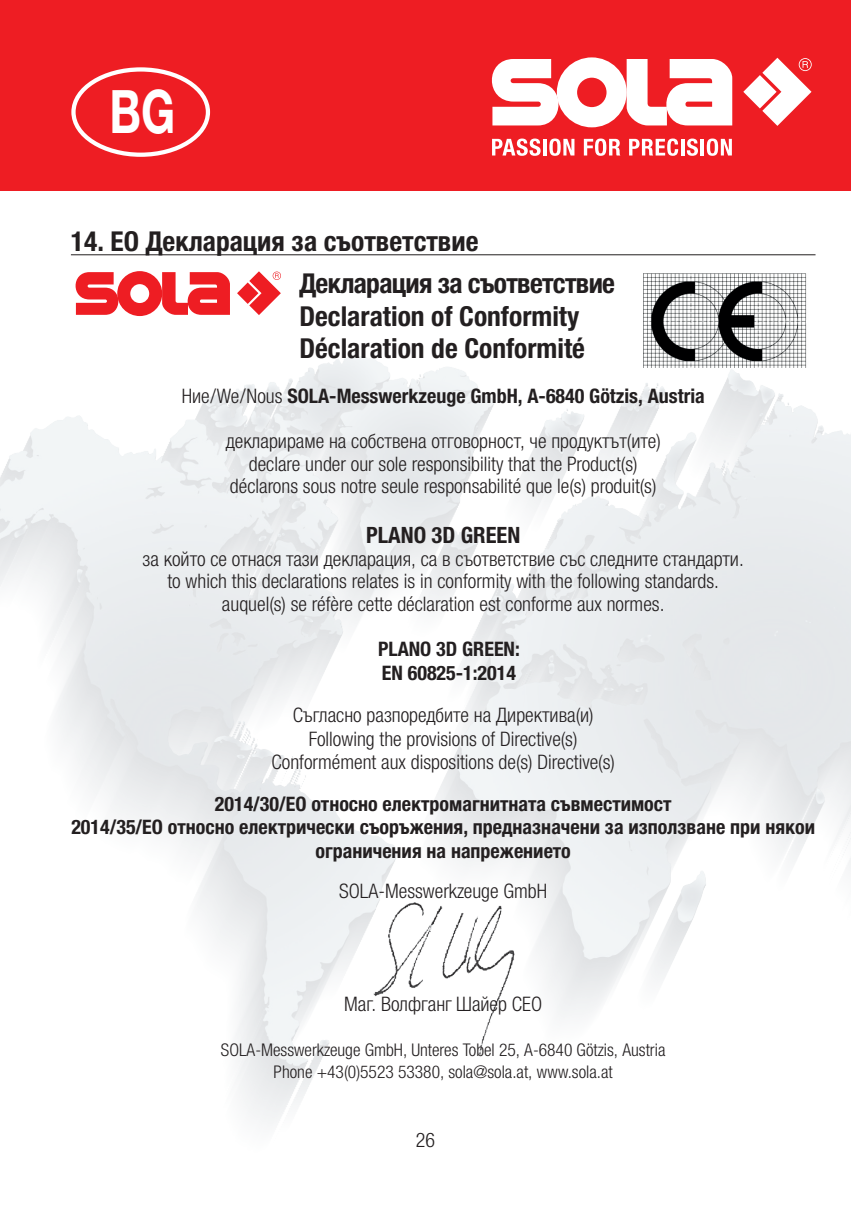
<style>
.page{position:relative;width:851px;height:1205px;background:#fff}
.page>*{position:absolute;margin:0;border:0;box-sizing:border-box;transform-origin:0 0}
.t1{font:700 60px "Helvetica Neue LTW1 G";color:#fff;scale:.75 1}
.t2{font:700 condensed 27.5px/42.2px "Helvetica Neue LTW1 G";color:#231f20}
.t3{font:700 condensed 22.5px "Helvetica Neue LTW1 G";color:#231f20}
.t4{font:300 condensed 20px/22.5px "Helvetica Neue LTW1 G";color:#231f20;text-align:center}
.t5{font:700 condensed 20px/23.8px "Helvetica Neue LTW1 G";color:#231f20}
.t6{font:300 condensed 17.5px/22.5px "Helvetica Neue LTW1 G";color:#231f20;text-align:center}
.s1{font-weight:300}
</style>
<div class="page">
<div style="left:0;top:0;width:850px;height:191px;background:#ee1d23"></div>
<svg style="left:491px;top:57px;width:241px;height:70px"></svg>
<svg style="left:743px;top:58px;width:68px;height:68px"></svg>
<svg style="left:492px;top:139px;width:48px;height:17px"></svg>
<hr style="left:543px;top:139px;width:3px;height:16px;background:#fff">
<svg style="left:549px;top:139px;width:25px;height:17px"></svg>
<svg style="left:583px;top:139px;width:37px;height:17px"></svg>
<svg style="left:629px;top:139px;width:49px;height:17px"></svg>
<hr style="left:681px;top:139px;width:3px;height:16px;background:#fff">
<svg style="left:686px;top:139px;width:11px;height:17px"></svg>
<hr style="left:700px;top:139px;width:3px;height:16px;background:#fff">
<svg style="left:706px;top:139px;width:25px;height:17px"></svg>
<div style="left:71px;top:67px;width:139px;height:90px;border:4px solid #fff;border-radius:50%"></div>
<img style="left:0;top:356px;width:850px;height:768px">
<hr style="left:71px;top:254px;width:744px;height:1px;background:#231f20">
<img style="left:636px;top:273px;width:175px;height:95px">
<img style="left:369px;top:899px;width:150px;height:157px">
<svg style="left:75px;top:271px;width:155px;height:45px"></svg>
<svg style="left:237px;top:271px;width:44px;height:44px"></svg>
<h1 class="t1" style="left:109px;top:75px;width:89px">BG</h1>
<h2 class="t2" style="left:299px;top:220px;width:317px;text-indent:-228px">14. ЕО Декларация за съответствие<br>Декларация за съответствие</h2>
<h2 class="t2" style="left:299px;top:300px;width:287px;line-height:32.5px">Declaration of Conformity<br>Déclaration de Conformité</h2>
<p class="t5" style="left:182px;top:384px;width:524px"><span class="s1">Ние/We/Nous</span> SOLA-Messwerkzeuge GmbH, A-6840 Götzis, Austria</p>
<p class="t4" style="left:226px;top:430px;width:436px">декларираме на собствена отговорност, че продуктът(ите) declare under our sole responsibility that the Product(s) déclarons sous notre seule responsabilité que le(s) produit(s)</p>
<p class="t3" style="left:366px;top:521px;width:156px">PLANO 3D GREEN</p>
<p class="t4" style="left:142px;top:548px;width:602px">за който се отнася тази декларация, са в съответствие със следните стандарти. to which this declarations relates is in conformity with the following standards. auquel(s) se réfère cette déclaration est conforme aux normes.</p>
<p class="t5" style="left:378px;top:637px;width:143px">PLANO 3D GREEN:<br>EN 60825-1:2014</p>
<p class="t4" style="left:271px;top:703px;width:345px;line-height:23.8px">Съгласно разпоредбите на Директива(и)<br>Following the provisions of Directive(s)<br>Conformément aux dispositions de(s) Directive(s)</p>
<p class="t5" style="left:71px;top:792px;width:745px;text-align:center">2014/30/ЕО относно електромагнитната съвместимост<br>2014/35/ЕО относно електрически съоръжения, предназначени за използване при някои ограничения на напрежението</p>
<p class="t4" style="left:339px;top:880px;width:209px">SOLA-Messwerkzeuge GmbH</p>
<p class="t4" style="left:344px;top:993px;width:199px">Маг. Волфганг Шайер CEO</p>
<p class="t6" style="left:221px;top:1038px;width:446px">SOLA-Messwerkzeuge GmbH, Unteres Tobel 25, A-6840 Götzis, Austria<br>Phone +43(0)5523 53380, sola@sola.at, www.sola.at</p>
<p class="t4" style="left:416px;top:1128px;width:21px">26</p>
</div>
